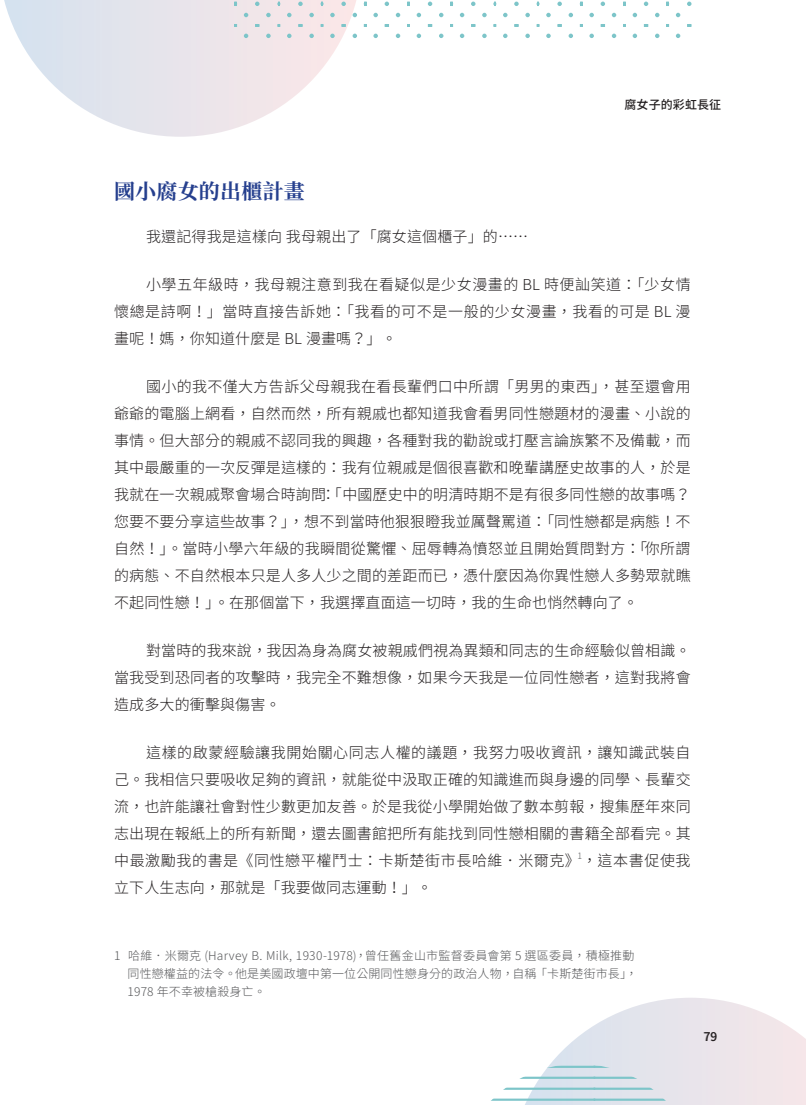
<style>
.page{position:relative;width:806px;height:1105px;background:#fff}
.page>*{position:absolute;margin:0;border:0;box-sizing:border-box;transform-origin:0 0}
.t1{font:700 21px "Noto Serif CJ Ktc";letter-spacing:.01em;color:#253f8e}
.內文{font:300 15px/27px "Noto Sans CJ Ktc";letter-spacing:.01em;color:#231f20;text-align:justify}
.t2{font:300 12px/18px "Noto Sans CJ Ktc";letter-spacing:.01em;color:#57585a}
.t3{font:500 12px "Noto Sans CJ Ktc";letter-spacing:.01em;color:#231f20}
.內文-2{font:300 8.7px "Noto Sans CJ Ktc";color:#57585a}
</style>
<div class="page">
<svg style="left:4px;top:0;width:352px;height:137px"></svg>
<svg style="left:234px;top:2px;width:3px;height:4px"></svg>
<svg style="left:255px;top:2px;width:4px;height:4px"></svg>
<svg style="left:244px;top:13px;width:4px;height:4px"></svg>
<svg style="left:266px;top:13px;width:5px;height:4px"></svg>
<svg style="left:244px;top:34px;width:4px;height:4px"></svg>
<svg style="left:266px;top:34px;width:5px;height:4px"></svg>
<svg style="left:255px;top:24px;width:4px;height:3px"></svg>
<svg style="left:277px;top:2px;width:3px;height:4px"></svg>
<svg style="left:298px;top:2px;width:5px;height:4px"></svg>
<svg style="left:287px;top:13px;width:5px;height:4px"></svg>
<svg style="left:309px;top:13px;width:5px;height:4px"></svg>
<svg style="left:287px;top:34px;width:5px;height:4px"></svg>
<svg style="left:309px;top:34px;width:5px;height:4px"></svg>
<svg style="left:298px;top:24px;width:5px;height:3px"></svg>
<svg style="left:321px;top:2px;width:3px;height:4px"></svg>
<svg style="left:341px;top:2px;width:5px;height:4px"></svg>
<svg style="left:330px;top:13px;width:5px;height:4px"></svg>
<svg style="left:353px;top:13px;width:4px;height:4px"></svg>
<svg style="left:330px;top:34px;width:5px;height:4px"></svg>
<svg style="left:353px;top:34px;width:4px;height:4px"></svg>
<svg style="left:341px;top:24px;width:5px;height:3px"></svg>
<svg style="left:364px;top:2px;width:3px;height:4px"></svg>
<svg style="left:385px;top:2px;width:4px;height:4px"></svg>
<svg style="left:373px;top:13px;width:5px;height:4px"></svg>
<svg style="left:396px;top:13px;width:4px;height:4px"></svg>
<svg style="left:373px;top:34px;width:5px;height:4px"></svg>
<svg style="left:396px;top:34px;width:4px;height:4px"></svg>
<svg style="left:385px;top:24px;width:4px;height:3px"></svg>
<svg style="left:407px;top:2px;width:3px;height:4px"></svg>
<svg style="left:428px;top:2px;width:4px;height:4px"></svg>
<svg style="left:417px;top:13px;width:4px;height:4px"></svg>
<svg style="left:439px;top:13px;width:4px;height:4px"></svg>
<svg style="left:417px;top:34px;width:4px;height:4px"></svg>
<svg style="left:439px;top:34px;width:4px;height:4px"></svg>
<svg style="left:428px;top:24px;width:4px;height:3px"></svg>
<svg style="left:450px;top:2px;width:3px;height:4px"></svg>
<svg style="left:471px;top:2px;width:4px;height:4px"></svg>
<svg style="left:460px;top:13px;width:4px;height:4px"></svg>
<svg style="left:482px;top:13px;width:5px;height:4px"></svg>
<svg style="left:460px;top:34px;width:4px;height:4px"></svg>
<svg style="left:482px;top:34px;width:5px;height:4px"></svg>
<svg style="left:471px;top:24px;width:4px;height:3px"></svg>
<svg style="left:514px;top:2px;width:5px;height:4px"></svg>
<svg style="left:503px;top:13px;width:5px;height:4px"></svg>
<svg style="left:525px;top:13px;width:5px;height:4px"></svg>
<svg style="left:503px;top:34px;width:5px;height:4px"></svg>
<svg style="left:525px;top:34px;width:5px;height:4px"></svg>
<svg style="left:514px;top:24px;width:5px;height:3px"></svg>
<svg style="left:557px;top:2px;width:5px;height:4px"></svg>
<svg style="left:546px;top:13px;width:5px;height:4px"></svg>
<svg style="left:569px;top:13px;width:4px;height:4px"></svg>
<svg style="left:546px;top:34px;width:5px;height:4px"></svg>
<svg style="left:569px;top:34px;width:4px;height:4px"></svg>
<svg style="left:557px;top:24px;width:5px;height:3px"></svg>
<svg style="left:580px;top:2px;width:3px;height:4px"></svg>
<svg style="left:601px;top:2px;width:4px;height:4px"></svg>
<svg style="left:589px;top:13px;width:5px;height:4px"></svg>
<svg style="left:612px;top:13px;width:4px;height:4px"></svg>
<svg style="left:589px;top:34px;width:5px;height:4px"></svg>
<svg style="left:612px;top:34px;width:4px;height:4px"></svg>
<svg style="left:601px;top:24px;width:4px;height:3px"></svg>
<svg style="left:623px;top:2px;width:3px;height:4px"></svg>
<svg style="left:644px;top:2px;width:4px;height:4px"></svg>
<svg style="left:633px;top:13px;width:4px;height:4px"></svg>
<svg style="left:655px;top:13px;width:4px;height:4px"></svg>
<svg style="left:633px;top:34px;width:4px;height:4px"></svg>
<svg style="left:655px;top:34px;width:4px;height:4px"></svg>
<svg style="left:644px;top:24px;width:4px;height:3px"></svg>
<svg style="left:666px;top:2px;width:3px;height:4px"></svg>
<svg style="left:687px;top:2px;width:4px;height:4px"></svg>
<svg style="left:676px;top:13px;width:4px;height:4px"></svg>
<svg style="left:676px;top:34px;width:4px;height:4px"></svg>
<svg style="left:687px;top:24px;width:4px;height:3px"></svg>
<svg style="left:491px;top:998px;width:315px;height:107px"></svg>
<p class="t3" style="left:624px;top:98px;width:98px">腐女子的彩虹長征</p>
<p class="t1" style="left:114px;top:180px;width:192px">國小腐女的出櫃計畫</p>
<p class="內文" style="left:146px;top:223px;width:384px">我還記得我是這樣向 我母親出了「腐女這個櫃子」的……</p>
<p class="內文" style="left:114px;top:271px;width:578px;text-indent:32px">小學五年級時，我母親注意到我在看疑似是少女漫畫的 BL 時便訕笑道：「少女情懷總是詩啊！」當時直接告訴她：「我看的可不是一般的少女漫畫，我看的可是 BL 漫畫呢！媽，你知道什麼是 BL 漫畫嗎？」。</p>
<p class="內文" style="left:114px;top:373px;width:578px;text-indent:32px">國小的我不僅大方告訴父母親我在看長輩們口中所謂「男男的東西」，甚至還會用爺爺的電腦上網看，自然而然，所有親戚也都知道我會看男同性戀題材的漫畫、小說的事情。但大部分的親戚不認同我的興趣，各種對我的勸說或打壓言論族繁不及備載，而其中最嚴重的一次反彈是這樣的：我有位親戚是個很喜歡和晚輩講歷史故事的人，於是我就在一次親戚聚會場合時詢問：「中國歷史中的明清時期不是有很多同性戀的故事嗎？您要不要分享這些故事？」，想不到當時他狠狠瞪我並厲聲罵道：「同性戀都是病態！不自然！」。當時小學六年級的我瞬間從驚懼、屈辱轉為憤怒並且開始質問對方：「你所謂的病態、不自然根本只是人多人少之間的差距而已，憑什麼因為你異性戀人多勢眾就瞧不起同性戀！」。在那個當下，我選擇直面這一切時，我的生命也悄然轉向了。</p>
<p class="內文" style="left:114px;top:637px;width:578px;text-indent:32px">對當時的我來說，我因為身為腐女被親戚們視為異類和同志的生命經驗似曾相識。當我受到恐同者的攻擊時，我完全不難想像，如果今天我是一位同性戀者，這對我將會造成多大的衝擊與傷害。</p>
<p class="內文" style="left:114px;top:739px;width:578px;text-indent:32px">這樣的啟蒙經驗讓我開始關心同志人權的議題，我努力吸收資訊，讓知識武裝自己。我相信只要吸收足夠的資訊，就能從中汲取正確的知識進而與身邊的同學、長輩交流，也許能讓社會對性少數更加友善。於是我從小學開始做了數本剪報，搜集歷年來同志出現在報紙上的所有新聞，還去圖書館把所有能找到同性戀相關的書籍全部看完。其中最激勵我的書是《同性戀平權鬥士：卡斯楚街市長哈維．米爾克》，這本書促使我</p>
<p class="內文-2" style="left:577px;top:851px;width:6px">1</p>
<p class="內文" style="left:114px;top:874px;width:320px">立下人生志向，那就是「我要做同志運動！」。</p>
<p class="t2" style="left:128px;top:947px;width:512px;text-indent:-14px">1 哈維．米爾克 (Harvey B. Milk, 1930-1978)，曾任舊金山市監督委員會第 5 選區委員，積極推動同性戀權益的法令。他是美國政壇中第一位公開同性戀身分的政治人物，自稱「卡斯楚街市長」，<br>1978 年不幸被槍殺身亡。</p>
<p class="t3" style="left:704px;top:1029px;width:15px">79</p>
</div>
